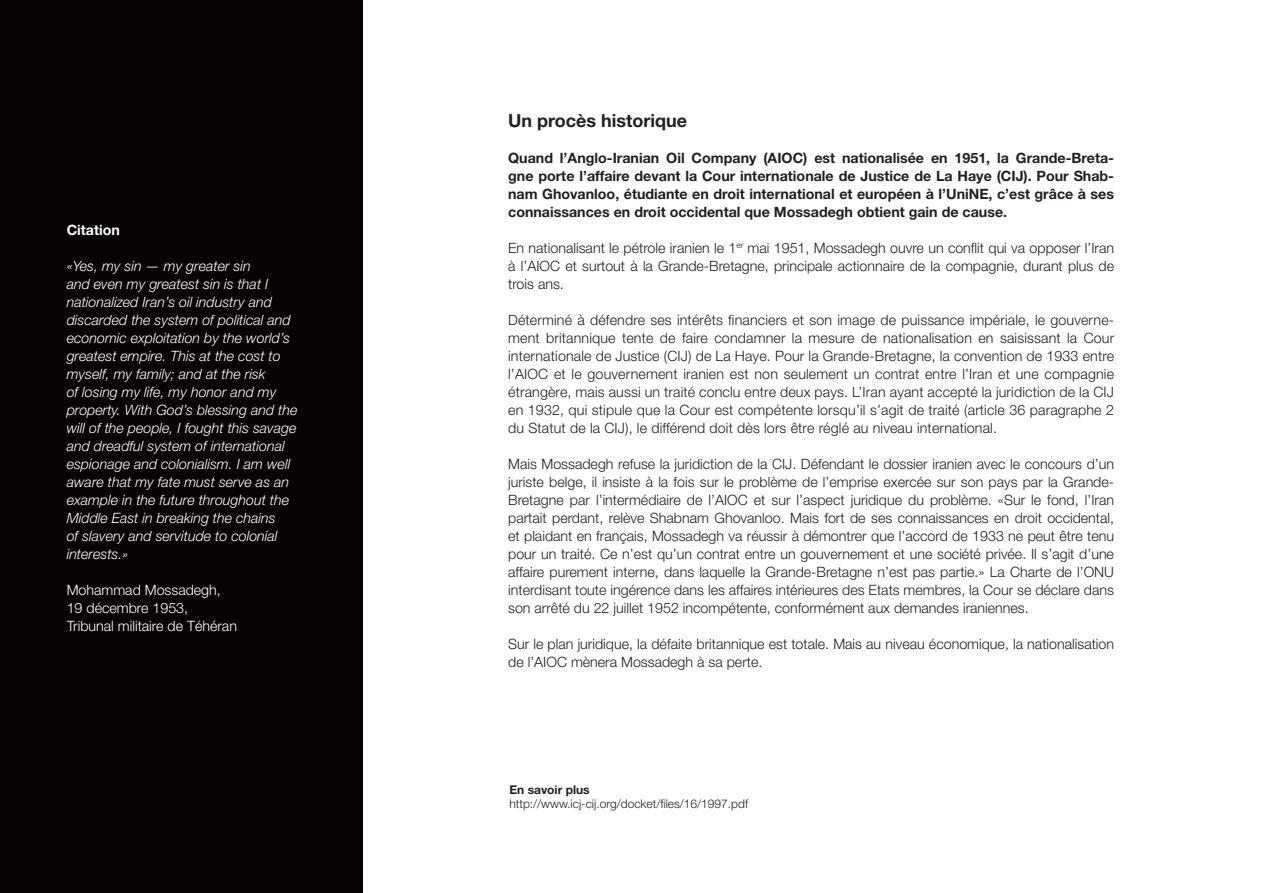
<style>
.page{position:relative;width:1263px;height:893px;background:#fff}
.page>*{position:absolute;margin:0;border:0;box-sizing:border-box;transform-origin:0 0}
.t1{font:700 18px "Helvetica Neue";color:#231f20}
.t2{font:300 14.25px/18px "Helvetica Neue";color:#231f20;text-align:justify}
.t3{font:italic 300 14.25px/18px "Helvetica Neue";color:#fff}
.t4{font:700 14.25px/18px "Helvetica Neue";color:#231f20;text-align:justify}
.t5{font:300 14.25px/18px "Helvetica Neue";color:#fff}
.t6{font:700 14.25px "Helvetica Neue";color:#fff}
.t7{font:300 12px "Helvetica Neue";color:#231f20}
.t8{font:700 12px "Helvetica Neue";color:#231f20}
</style>
<div class="page">
<div style="left:0;top:0;width:363px;height:893px;background:#080302"></div>
<p class="t6" style="left:67px;top:222px;width:55px">Citation</p>
<p class="t3" style="left:67px;top:257px;width:232px">«Yes, my sin — my greater sin<br>and even my greatest sin is that I nationalized Iran’s oil industry and discarded the system of political and economic exploitation by the world’s greatest empire. This at the cost to myself, my family; and at the risk<br>of losing my life, my honor and my property. With God’s blessing and the will of the people, I fought this savage and dreadful system of international espionage and colonialism. I am well aware that my fate must serve as an example in the future throughout the Middle East in breaking the chains<br>of slavery and servitude to colonial interests.»</p>
<p class="t5" style="left:67px;top:581px;width:172px">Mohammad Mossadegh,<br>19 décembre 1953,<br>Tribunal militaire de Téhéran</p>
<p class="t1" style="left:508px;top:109px;width:180px">Un procès historique</p>
<p class="t4" style="left:508px;top:148px;width:607px">Quand l’Anglo-Iranian Oil Company (AIOC) est nationalisée en 1951, la Grande-Breta&shy;gne porte l’affaire devant la Cour internationale de Justice de La Haye (CIJ). Pour Shab&shy;nam Ghovanloo, étudiante en droit international et européen à l’UniNE, c’est grâce à ses connaissances en droit occidental que Mossadegh obtient gain de cause.</p>
<p class="t2" style="left:508px;top:238px;width:607px">En nationalisant le pétrole iranien le 1<sup>er</sup> mai 1951, Mossadegh ouvre un conflit qui va opposer l’Iran à l’AIOC et surtout à la Grande-Bretagne, principale actionnaire de la compagnie, durant plus de trois ans.</p>
<p class="t2" style="left:508px;top:310px;width:607px">Déterminé à défendre ses intérêts financiers et son image de puissance impériale, le gouverne&shy;ment britannique tente de faire condamner la mesure de nationalisation en saisissant la Cour internationale de Justice (CIJ) de La Haye. Pour la Grande-Bretagne, la convention de 1933 entre l’AIOC et le gouvernement iranien est non seulement un contrat entre l’Iran et une compagnie étrangère, mais aussi un traité conclu entre deux pays. L’Iran ayant accepté la juridiction de la CIJ en 1932, qui stipule que la Cour est compétente lorsqu’il s’agit de traité (article 36 paragraphe 2 du Statut de la CIJ), le différend doit dès lors être réglé au niveau international.</p>
<p class="t2" style="left:508px;top:454px;width:607px">Mais Mossadegh refuse la juridiction de la CIJ. Défendant le dossier iranien avec le concours d’un juriste belge, il insiste à la fois sur le problème de l’emprise exercée sur son pays par la Grande-Bretagne par l’intermédiaire de l’AIOC et sur l’aspect juridique du problème. «Sur le fond, l’Iran partait perdant, relève Shabnam Ghovanloo. Mais fort de ses connaissances en droit occidental, et plaidant en français, Mossadegh va réussir à démontrer que l’accord de 1933 ne peut être tenu pour un traité. Ce n’est qu’un contrat entre un gouvernement et une société privée. Il s’agit d’une affaire purement interne, dans laquelle la Grande-Bretagne n’est pas partie.» La Charte de l’ONU interdisant toute ingérence dans les affaires intérieures des Etats membres, la Cour se déclare dans son arrêté du 22 juillet 1952 incompétente, conformément aux demandes iraniennes.</p>
<p class="t2" style="left:508px;top:634px;width:607px">Sur le plan juridique, la défaite britannique est totale. Mais au niveau économique, la nationalisation de l’AIOC mènera Mossadegh à sa perte.</p>
<p class="t8" style="left:509px;top:782px;width:82px">En savoir plus</p>
<p class="t7" style="left:509px;top:797px;width:240px">http://www.icj-cij.org/docket/files/16/1997.pdf</p>
</div>
